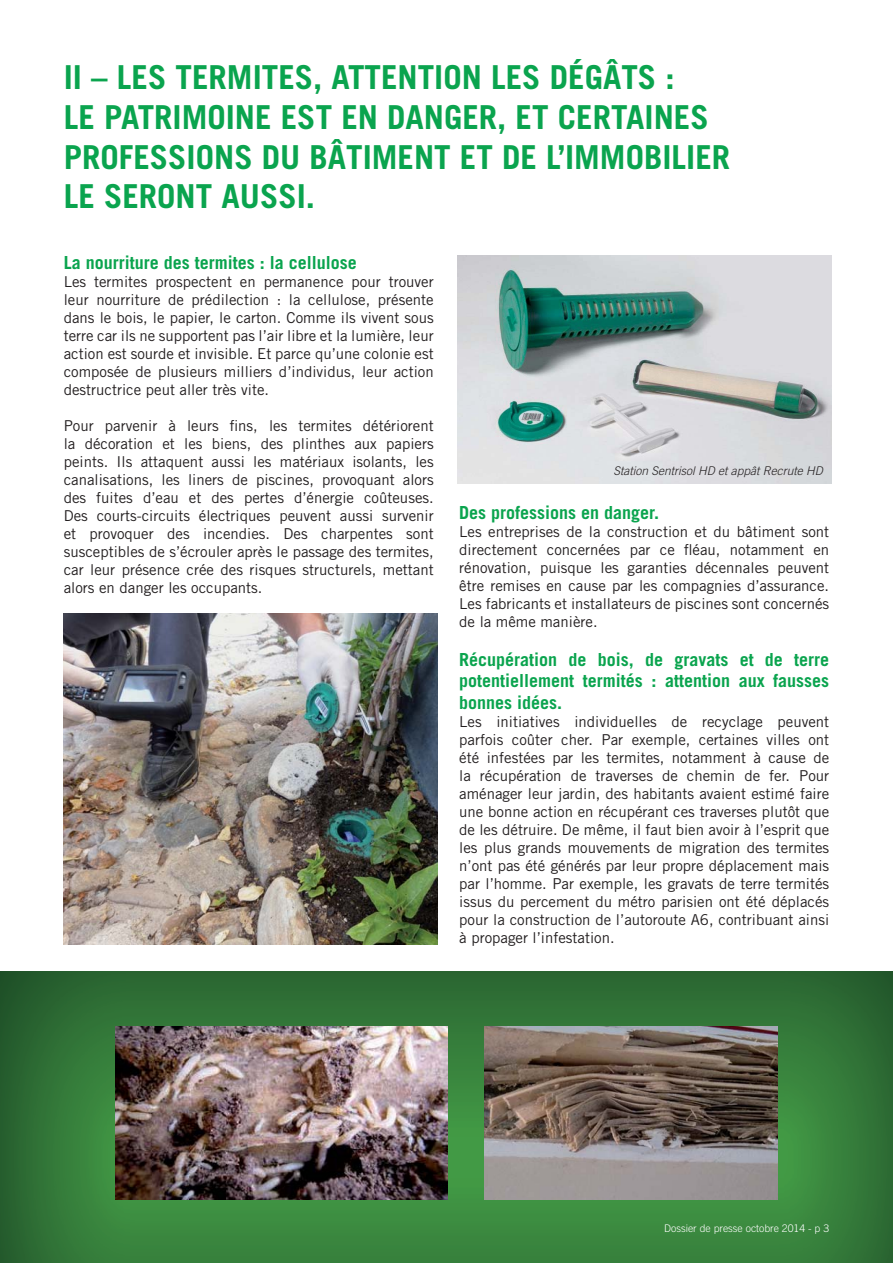
<style>
.page{position:relative;width:893px;height:1263px;background:#fff}
.page>*{position:absolute;margin:0;border:0;box-sizing:border-box;transform-origin:0 0}
.t1{font:700 33px/39.6px "Trade Gothic LT";color:#0aa44e}
.t2{font:700 18px/21.6px "Trade Gothic LT";color:#0aa44e;text-align:justify}
.t3{font:15px/18px "Trade Gothic LT";color:#231f20;text-align:justify}
.t4{font:italic 300 12px "Trade Gothic LT";color:#231f20}
.t5{font:300 10.5px "Trade Gothic LT";color:#fff}
</style>
<div class="page">
<img style="left:0;top:971px;width:893px;height:292px">
<img style="left:64px;top:613px;width:374px;height:331px">
<img style="left:457px;top:255px;width:374px;height:229px">
<img style="left:115px;top:1026px;width:332px;height:173px">
<img style="left:484px;top:1026px;width:293px;height:173px">
<h1 class="t1" style="left:64px;top:61px;width:668px">II – LES TERMITES, ATTENTION LES DÉGÂTS :<br>LE PATRIMOINE EST EN DANGER, ET CERTAINES PROFESSIONS DU BÂTIMENT ET DE L’IMMOBILIER LE SERONT AUSSI.</h1>
<p class="t2" style="left:64px;top:253px;width:295px">La nourriture des termites : la cellulose</p>
<p class="t3" style="left:64px;top:274px;width:371px">Les termites prospectent en permanence pour trouver leur nourriture de prédilection : la cellulose, présente dans le bois, le papier, le carton. Comme ils vivent sous terre car ils ne supportent pas l’air libre et la lumière, leur action est sourde et invisible. Et parce qu’une colonie est composée de plusieurs milliers d’individus, leur action destructrice peut aller très vite.</p>
<p class="t3" style="left:64px;top:418px;width:371px">Pour parvenir à leurs fins, les termites détériorent la décoration et les biens, des plinthes aux papiers peints. Ils attaquent aussi les matériaux isolants, les canalisations, les liners de piscines, provoquant alors des fuites d’eau et des pertes d’énergie coûteuses.<br>Des courts-circuits électriques peuvent aussi survenir et provoquer des incendies. Des charpentes sont susceptibles de s’écrouler après le passage des termites, car leur présence crée des risques structurels, mettant alors en danger les occupants.</p>
<p class="t4" style="left:613px;top:467px;width:211px">Station Sentrisol HD et appât Recrute HD</p>
<p class="t2" style="left:459px;top:503px;width:201px">Des professions en danger.</p>
<p class="t3" style="left:459px;top:524px;width:371px">Les entreprises de la construction et du bâtiment sont directement concernées par ce fléau, notamment en rénovation, puisque les garanties décennales peuvent être remises en cause par les compagnies d’assurance.<br>Les fabricants et installateurs de piscines sont concernés de la même manière.</p>
<p class="t2" style="left:459px;top:650px;width:371px">Récupération de bois, de gravats et de terre potentiellement termités : attention aux fausses bonnes idées.</p>
<p class="t3" style="left:459px;top:714px;width:371px">Les initiatives individuelles de recyclage peuvent parfois coûter cher. Par exemple, certaines villes ont été infestées par les termites, notamment à cause de la récupération de traverses de chemin de fer. Pour aménager leur jardin, des habitants avaient estimé faire une bonne action en récupérant ces traverses plutôt que de les détruire. De même, il faut bien avoir à l’esprit que les plus grands mouvements de migration des termites n’ont pas été générés par leur propre déplacement mais par l’homme. Par exemple, les gravats de terre termités issus du percement du métro parisien ont été déplacés pour la construction de l’autoroute A6, contribuant ainsi à propager l’infestation.</p>
<p class="t5" style="left:664px;top:1224px;width:167px">Dossier de presse octobre 2014 - p 3</p>
</div>
